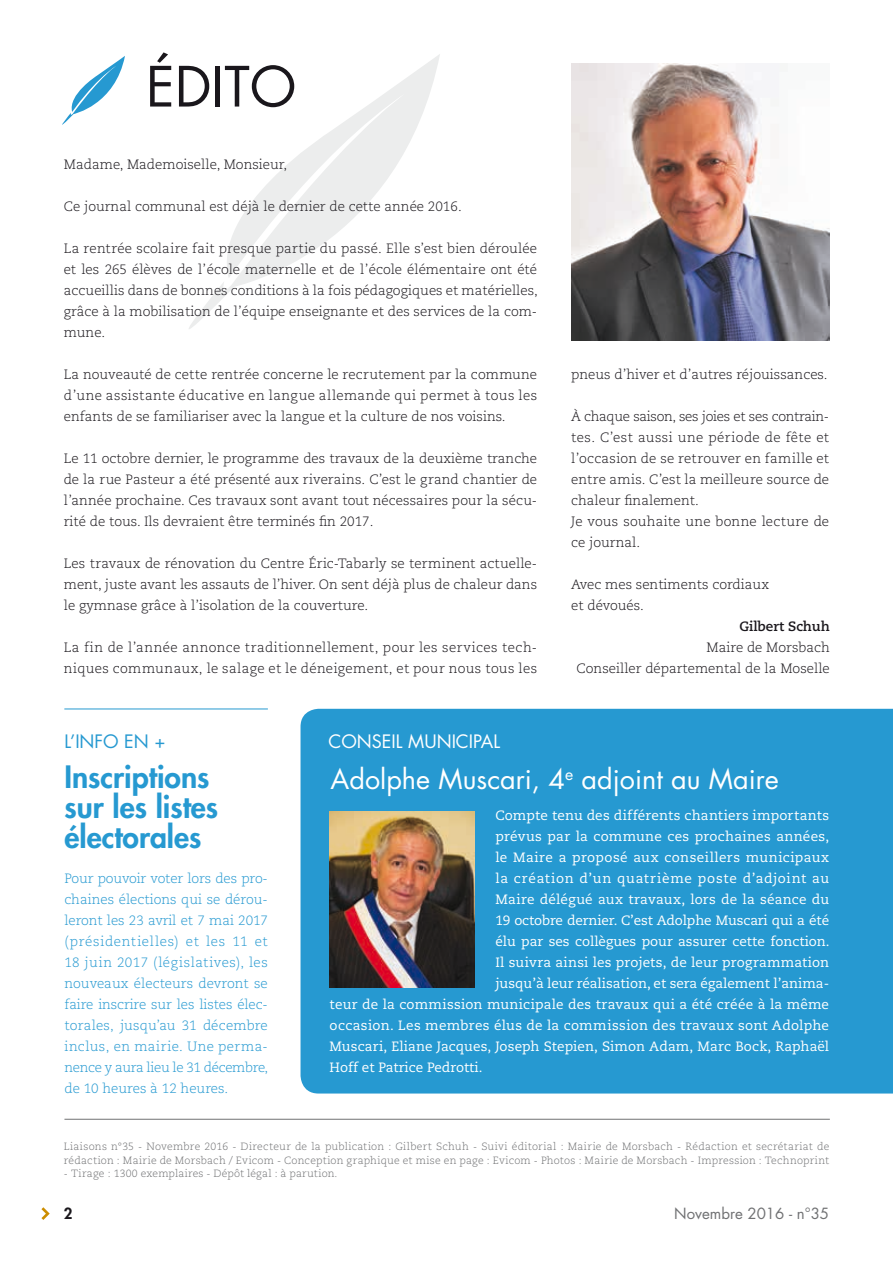
<style>
.page{position:relative;width:893px;height:1263px;background:#fff}
.page>*{position:absolute;margin:0;border:0;box-sizing:border-box;transform-origin:0 0}
.t1{font:54px "Futura Std";color:#1a171c}
.t2{font:800 30px/30px "Futura Std";color:#2699d1}
.t3{font:27px "Futura Std";color:#fff}
.t4{font:18px "Futura Std";color:#fff}
.t5{font:18px "Futura Std";color:#2699d1}
.t6{font:15px "Futura Std";color:#707173}
.t7{font:800 15px "Futura Std";color:#1a171c}
.t8{font:300 13.5px/21px "Caecilia LT Std";color:#1a171c;text-align:justify}
.t9{font:13.5px "Caecilia LT Std";letter-spacing:.01em;color:#fff}
.t10{font:300 13.5px/21px "Caecilia LT Std";letter-spacing:-.01em;color:#2699d1;text-align:justify}
.t11{font:300 13.5px/21px "Caecilia LT Std";letter-spacing:.03em;color:#1a171c}
.t12{font:13.5px "Caecilia LT Std";letter-spacing:-.01em;color:#fff}
.t13{font:13.5px "Caecilia LT Std";letter-spacing:.035em;color:#fff}
.t14{font:13.5px "Caecilia LT Std";letter-spacing:.05em;color:#fff}
.t15{font:700 13.5px "Caecilia LT Std";color:#1a171c}
.t16{font:300 10.5px/13.5px "Caecilia LT Std";letter-spacing:.02em;color:#707173}
</style>
<div class="page">
<svg style="left:41px;top:1207px;width:9px;height:13px"></svg>
<div style="left:301px;top:709px;width:592px;height:384px;background:#2699d1"></div>
<svg style="left:189px;top:54px;width:251px;height:275px"></svg>
<img style="left:571px;top:64px;width:258px;height:277px">
<svg style="left:62px;top:56px;width:63px;height:69px"></svg>
<hr style="left:64px;top:709px;width:204px;height:1px;background:#2699d1">
<hr style="left:64px;top:1119px;width:766px;height:1px;background:#707173">
<img style="left:330px;top:811px;width:144px;height:177px">
<h1 class="t1" style="left:146px;top:52px;width:152px">ÉDITO</h1>
<p class="t8" style="left:64px;top:154px;width:225px">Madame, Mademoiselle, Monsieur,</p>
<p class="t8" style="left:64px;top:196px;width:399px">Ce journal communal est déjà le dernier de cette année 2016.</p>
<p class="t8" style="left:64px;top:238px;width:475px">La rentrée scolaire fait presque partie du passé. Elle s’est bien déroulée et les 265 élèves de l’école maternelle et de l’école élémentaire ont été accueillis dans de bonnes conditions à la fois pédagogiques et matérielles, grâce à la mobilisation de l’équipe enseignante et des services de la com&shy;mune.</p>
<p class="t8" style="left:64px;top:364px;width:475px">La nouveauté de cette rentrée concerne le recrutement par la commune d’une assistante éducative en langue allemande qui permet à tous les enfants de se familiariser avec la langue et la culture de nos voisins.</p>
<p class="t8" style="left:64px;top:448px;width:475px">Le 11 octobre dernier, le programme des travaux de la deuxième tranche de la rue Pasteur a été présenté aux riverains. C’est le grand chantier de l’année prochaine. Ces travaux sont avant tout nécessaires pour la sécu&shy;rité de tous. Ils devraient être terminés fin 2017.</p>
<p class="t8" style="left:64px;top:553px;width:475px">Les travaux de rénovation du Centre Éric-Tabarly se terminent actuelle&shy;ment, juste avant les assauts de l’hiver. On sent déjà plus de chaleur dans le gymnase grâce à l’isolation de la couverture.</p>
<p class="t11" style="left:64px;top:637px;width:475px">La fin de l’année annonce traditionnellement, pour les services tech&shy;niques communaux, le salage et le déneigement, et pour nous tous les</p>
<p class="t8" style="left:571px;top:364px;width:258px">pneus d’hiver et d’autres réjouissances.</p>
<p class="t8" style="left:571px;top:406px;width:259px;text-align:left">À chaque saison, ses joies et ses contrain&shy;tes. C’est aussi une période de fête et l’occasion de se retrouver en famille et entre amis. C’est la meilleure source de chaleur finalement.<br>Je vous souhaite une bonne lecture de ce journal.</p>
<p class="t8" style="left:571px;top:574px;width:199px">Avec mes sentiments cordiaux et dévoués.</p>
<p class="t15" style="left:739px;top:618px;width:92px">Gilbert Schuh</p>
<p class="t8" style="left:577px;top:637px;width:255px;text-align:right">Maire de Morsbach<br>Conseiller départemental de la Moselle</p>
<h3 class="t5" style="left:64px;top:729px;width:103px">L’INFO EN +</h3>
<h2 class="t2" style="left:64px;top:762px;width:155px">Inscriptions sur les listes électorales</h2>
<p class="t10" style="left:64px;top:868px;width:205px">Pour pouvoir voter lors des pro&shy;chaines élections qui se dérou&shy;leront les 23 avril et 7 mai 2017 (présidentielles) et les 11 et 18 juin 2017 (législatives), les nouveaux électeurs devront se faire inscrire sur les listes élec&shy;torales, jusqu’au 31 décembre inclus, en mairie. Une perma&shy;nence y aura lieu le 31 décembre, de 10 heures à 12 heures.</p>
<h3 class="t4" style="left:328px;top:729px;width:173px">CONSEIL MUNICIPAL</h3>
<h3 class="t3" style="left:331px;top:762px;width:450px">Adolphe Muscari, 4<sup>e</sup> adjoint au Maire</h3>
<p class="t9" style="left:495px;top:807px;width:335px">Compte tenu des différents chantiers importants</p>
<p class="t9" style="left:495px;top:828px;width:335px">prévus par la commune ces prochaines années,</p>
<p class="t13" style="left:495px;top:849px;width:335px">le Maire a proposé aux conseillers municipaux</p>
<p class="t14" style="left:495px;top:870px;width:335px">la création d’un quatrième poste d’adjoint au</p>
<p class="t9" style="left:495px;top:891px;width:335px">Maire délégué aux travaux, lors de la séance du</p>
<p class="t12" style="left:495px;top:912px;width:335px">19 octobre dernier. C’est Adolphe Muscari qui a été</p>
<p class="t9" style="left:495px;top:933px;width:336px">élu par ses collègues pour assurer cette fonction.</p>
<p class="t9" style="left:495px;top:954px;width:335px">Il suivra ainsi les projets, de leur programmation</p>
<p class="t9" style="left:495px;top:975px;width:335px">jusqu’à leur réalisation, et sera également l’anima-</p>
<p class="t9" style="left:330px;top:996px;width:501px">teur de la commission municipale des travaux qui a été créée à la même</p>
<p class="t9" style="left:330px;top:1017px;width:501px">occasion. Les membres élus de la commission des travaux sont Adolphe</p>
<p class="t9" style="left:330px;top:1038px;width:501px">Muscari, Eliane Jacques, Joseph Stepien, Simon Adam, Marc Bock, Raphaël</p>
<p class="t9" style="left:330px;top:1059px;width:154px">Hoff et Patrice Pedrotti.</p>
<p class="t16" style="left:64px;top:1140px;width:767px">Liaisons n°35 - Novembre 2016 - Directeur de la publication : Gilbert Schuh - Suivi éditorial : Mairie de Morsbach - Rédaction et secrétariat de rédaction : Mairie de Morsbach / Evicom - Conception graphique et mise en page : Evicom - Photos : Mairie de Morsbach - Impression : Technoprint</p>
<p class="t16" style="left:64px;top:1167px;width:275px">- Tirage : 1300 exemplaires - Dépôt légal : à parution.</p>
<p class="t7" style="left:64px;top:1204px;width:10px">2</p>
<p class="t6" style="left:674px;top:1204px;width:156px">Novembre 2016 - n°35</p>
</div>
